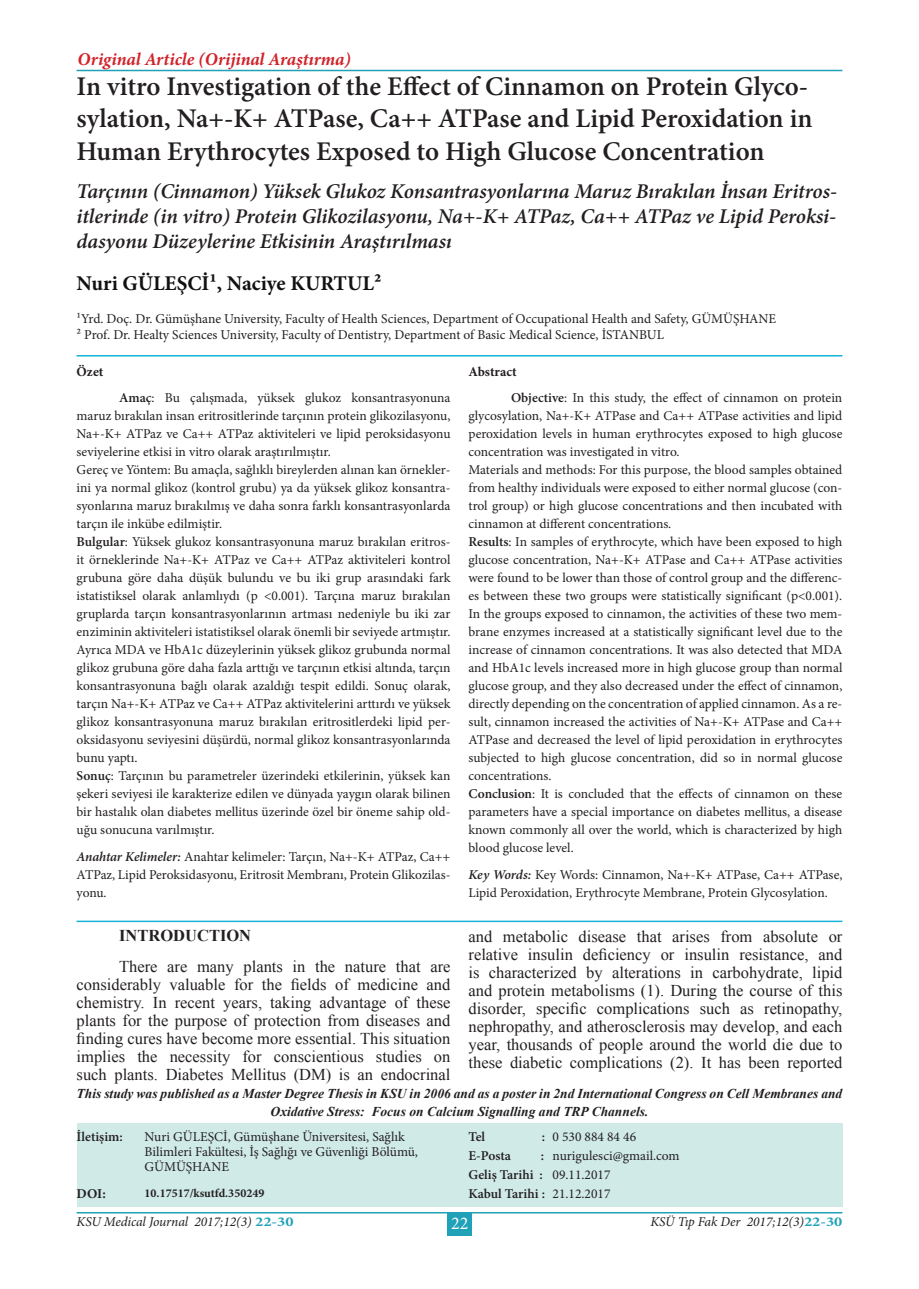
<style>
.page{position:relative;width:919px;height:1289px;background:#fff}
.page>*{position:absolute;margin:0;border:0;box-sizing:border-box;transform-origin:0 0}
.t1{font:600 27px/32.4px "Minion Pro";color:#231f20}
.t2{font:italic 600 21px/25.2px "Minion Pro";letter-spacing:-.005em;color:#231f20;text-align:justify}
.t3{font:700 21px "Minion Pro";color:#111}
.t4{font:italic 700 18px "Minion Pro";letter-spacing:-.005em;color:#d1232a}
.t5{font:18px "Minion Pro";color:#fff}
.t6{font:16.5px/18px "Times New Roman";color:#231f20;text-align:justify}
.t7{font:700 16.5px "Times New Roman";color:#231f20}
.t8{font:13.5px/18px "Minion Pro";color:#231f20;text-align:justify}
.t9{font:italic 700 13.5px/18px "Times New Roman";color:#231f20;text-align:center}
.t10{font:italic 13.5px "Minion Pro";letter-spacing:-.005em;color:#231f20}
.t11{font:600 13.5px "Minion Pro";color:#231f20}
.t12{font:700 13.5px "Minion Pro";color:#231f20}
.t13{font:700 12px "Minion Pro";letter-spacing:-.005em;color:#231f20}
.s1{font-weight:600}
.s2{font-weight:600;font-style:italic}
.s3{font-weight:700;font-style:normal;color:#1fa1b7}
</style>
<div class="page">
<div style="left:447px;top:1212px;width:25px;height:23px;background:#1fa1b7"></div>
<hr style="left:77px;top:1211px;width:765px;height:2px;background:#1fa1b7">
<hr style="left:77px;top:70px;width:765px;height:1px;background:#1fa1b7">
<hr style="left:77px;top:355px;width:765px;height:1px;background:#16b3d6">
<hr style="left:77px;top:920px;width:765px;height:2px;background:#16b3d6">
<div style="left:77px;top:1122px;width:765px;height:84px;background:#d0eae8"></div>
<p class="t4" style="left:78px;top:47px;width:275px">Original Article (Orijinal Araştırma)</p>
<p class="t1" style="left:77px;top:70px;width:737px">In vitro Investigation of the Effect of Cinnamon on Protein Glyco&shy;sylation, Na+-K+ ATPase, Ca++ ATPase and Lipid Peroxidation in<br>Human Erythrocytes Exposed to High Glucose Concentration</p>
<p class="t2" style="left:77px;top:178px;width:762px">Tarçının (Cinnamon) Yüksek Glukoz Konsantrasyonlarına Maruz Bırakılan İnsan Eritros&shy;itlerinde (in vitro) Protein Glikozilasyonu, Na+-K+ ATPaz, Ca++ ATPaz ve Lipid Peroksi&shy;dasyonu Düzeylerine Etkisinin Araştırılması</p>
<p class="t3" style="left:77px;top:269px;width:306px">Nuri GÜLEŞCİ1, Naciye KURTUL2</p>
<p class="t8" style="left:77px;top:309px;width:701px">1Yrd. Doç. Dr. Gümüşhane University, Faculty of Health Sciences, Department of Occupational Health and Safety, GÜMÜŞHANE</p>
<p class="t8" style="left:77px;top:326px;width:589px">2 Prof. Dr. Healty Sciences University, Faculty of Dentistry, Department of Basic Medical Science, İSTANBUL</p>
<p class="t12" style="left:77px;top:362px;width:28px">Özet</p>
<p class="t8" style="left:77px;top:389px;width:375px;text-indent:43px"><span class="s1">Amaç</span>: Bu çalışmada, yüksek glukoz konsantrasyonuna maruz bırakılan insan eritrositlerinde tarçının protein glikozilasyonu, Na+-K+ ATPaz ve Ca++ ATPaz aktiviteleri ve lipid peroksidasyonu seviyelerine etkisi in vitro olarak araştırılmıştır.</p>
<p class="t8" style="left:77px;top:461px;width:375px">Gereç ve Yöntem: Bu amaçla, sağlıklı bireylerden alınan kan örnekler&shy;ini ya normal glikoz (kontrol grubu) ya da yüksek glikoz konsantra&shy;syonlarına maruz bırakılmış ve daha sonra farklı konsantrasyonlarda tarçın ile inkübe edilmiştir.</p>
<p class="t8" style="left:77px;top:533px;width:375px"><span class="s1">Bulgular</span>: Yüksek glukoz konsantrasyonuna maruz bırakılan eritros&shy;it örneklerinde Na+-K+ ATPaz ve Ca++ ATPaz aktiviteleri kontrol grubuna göre daha düşük bulundu ve bu iki grup arasındaki fark istatistiksel olarak anlamlıydı (p &lt;0.001). Tarçına maruz bırakılan gruplarda tarçın konsantrasyonlarının artması nedeniyle bu iki zar enziminin aktiviteleri istatistiksel olarak önemli bir seviyede artmıştır.<br>Ayrıca MDA ve HbA1c düzeylerinin yüksek glikoz grubunda normal glikoz grubuna göre daha fazla arttığı ve tarçının etkisi altında, tarçın konsantrasyonuna bağlı olarak azaldığı tespit edildi. Sonuç olarak, tarçın Na+-K+ ATPaz ve Ca++ ATPaz aktivitelerini arttırdı ve yüksek glikoz konsantrasyonuna maruz bırakılan eritrositlerdeki lipid per&shy;oksidasyonu seviyesini düşürdü, normal glikoz konsantrasyonlarında bunu yaptı.</p>
<p class="t8" style="left:77px;top:767px;width:375px"><span class="s1">Sonuç</span>: Tarçının bu parametreler üzerindeki etkilerinin, yüksek kan şekeri seviyesi ile karakterize edilen ve dünyada yaygın olarak bilinen bir hastalık olan diabetes mellitus üzerinde özel bir öneme sahip old&shy;uğu sonucuna varılmıştır.</p>
<p class="t8" style="left:77px;top:847px;width:375px"><span class="s2">Anahtar Kelimeler:</span> Anahtar kelimeler: Tarçın, Na+-K+ ATPaz, Ca++ ATPaz, Lipid Peroksidasyonu, Eritrosit Membranı, Protein Glikozilas&shy;yonu.</p>
<p class="t12" style="left:468px;top:362px;width:50px">Abstract</p>
<p class="t8" style="left:468px;top:389px;width:375px;text-indent:43px"><span class="s1">Objective</span>: In this study, the effect of cinnamon on protein glycosylation, Na+-K+ ATPase and Ca++ ATPase activities and lipid peroxidation levels in human erythrocytes exposed to high glucose concentration was investigated in vitro.</p>
<p class="t8" style="left:468px;top:461px;width:375px">Materials and methods: For this purpose, the blood samples obtained from healthy individuals were exposed to either normal glucose (con&shy;trol group) or high glucose concentrations and then incubated with cinnamon at different concentrations.</p>
<p class="t8" style="left:468px;top:533px;width:375px"><span class="s1">Results</span>: In samples of erythrocyte, which have been exposed to high glucose concentration, Na+-K+ ATPase and Ca++ ATPase activities were found to be lower than those of control group and the differenc&shy;es between these two groups were statistically significant (p&lt;0.001).<br>In the groups exposed to cinnamon, the activities of these two mem&shy;brane enzymes increased at a statistically significant level due to the increase of cinnamon concentrations. It was also detected that MDA and HbA1c levels increased more in high glucose group than normal glucose group, and they also decreased under the effect of cinnamon, directly depending on the concentration of applied cinnamon. As a re&shy;sult, cinnamon increased the activities of Na+-K+ ATPase and Ca++ ATPase and decreased the level of lipid peroxidation in erythrocytes subjected to high glucose concentration, did so in normal glucose concentrations.</p>
<p class="t8" style="left:468px;top:785px;width:375px"><span class="s1">Conclusion</span>: It is concluded that the effects of cinnamon on these parameters have a special importance on diabetes mellitus, a disease known commonly all over the world, which is characterized by high blood glucose level.</p>
<p class="t8" style="left:468px;top:865px;width:375px"><span class="s2">Key Words:</span> Key Words: Cinnamon, Na+-K+ ATPase, Ca++ ATPase,<br>Lipid Peroxidation, Erythrocyte Membrane, Protein Glycosylation.</p>
<p class="t7" style="left:119px;top:923px;width:134px">INTRODUCTION</p>
<p class="t6" style="left:77px;top:956px;width:375px;text-indent:43px">There are many plants in the nature that are considerably valuable for the fields of medicine and chemistry. In recent years, taking advantage of these plants for the purpose of protection from diseases and finding cures have become more essential. This situation implies the necessity for conscientious studies on such plants. Diabetes Mellitus (DM) is an endocrinal</p>
<p class="t6" style="left:468px;top:927px;width:375px">and metabolic disease that arises from absolute or relative insulin deficiency or insulin resistance, and is characterized by alterations in carbohydrate, lipid and protein metabolisms (1). During the course of this disorder, specific complications such as retinopathy, nephropathy, and atherosclerosis may develop, and each year, thousands of people around the world die due to these diabetic complications (2). It has been reported</p>
<p class="t9" style="left:77px;top:1083px;width:767px">This study was published as a Master Degree Thesis in KSU in 2006 and as a poster in 2nd International Congress on Cell Membranes and<br>Oxidative Stress: Focus on Calcium Signalling and TRP Channels.</p>
<p class="t11" style="left:77px;top:1126px;width:48px">İletişim:</p>
<p class="t12" style="left:77px;top:1184px;width:31px">DOI:</p>
<p class="t8" style="left:145px;top:1128px;width:275px;line-height:15px;text-align:left">Nuri GÜLEŞCİ, Gümüşhane Üniversitesi, Sağlık<br>Bilimleri Fakültesi, İş Sağlığı ve Güvenliği Bölümü,<br>GÜMÜŞHANE</p>
<p class="t13" style="left:145px;top:1184px;width:121px">10.17517/ksutfd.350249</p>
<p class="t11" style="left:468px;top:1126px;width:18px">Tel</p>
<p class="t11" style="left:541px;top:1126px;width:5px">:</p>
<p class="t11" style="left:468px;top:1146px;width:44px">E-Posta</p>
<p class="t11" style="left:541px;top:1146px;width:5px">:</p>
<p class="t11" style="left:468px;top:1165px;width:76px">Geliş Tarihi :</p>
<p class="t11" style="left:468px;top:1184px;width:78px">Kabul Tarihi :</p>
<p class="t8" style="left:552px;top:1127px;width:85px">0 530 884 84 46</p>
<p class="t8" style="left:552px;top:1146px;width:129px">nurigulesci@gmail.com</p>
<p class="t8" style="left:552px;top:1165px;width:59px">09.11.2017</p>
<p class="t8" style="left:552px;top:1184px;width:59px">21.12.2017</p>
<p class="t10" style="left:77px;top:1212px;width:218px">KSU Medical Journal 2017;12(3) <span class="s3">22-30</span></p>
<h3 class="t5" style="left:451px;top:1211px;width:19px">22</h3>
<p class="t10" style="left:650px;top:1212px;width:193px">KSÜ Tıp Fak Der 2017;12(3)<span class="s3">22-30</span></p>
</div>
